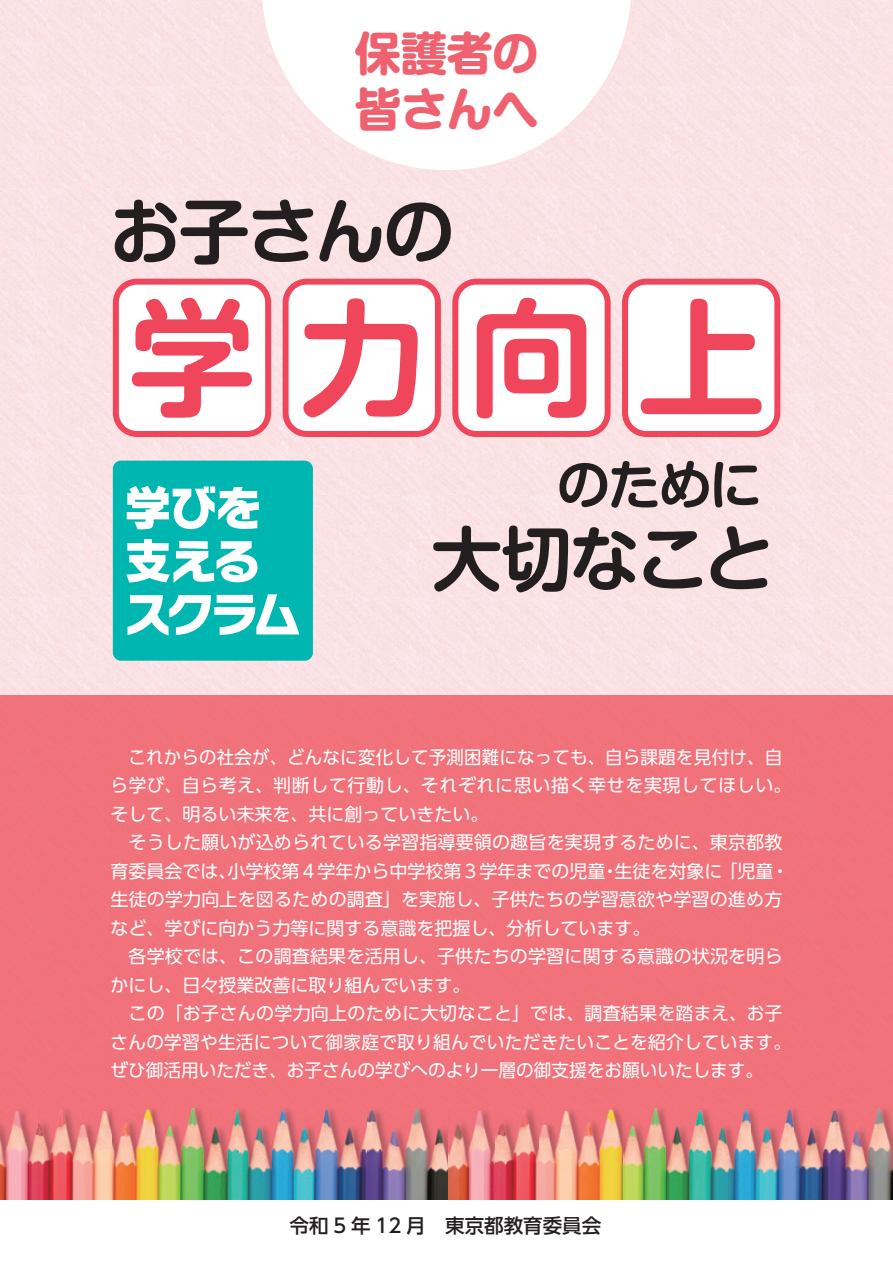
<style>
.page{position:relative;width:893px;height:1263px;background:#fff}
.page>*{position:absolute;margin:0;border:0;box-sizing:border-box;transform-origin:0 0}
.t1{font:700 70.65px "Shin M Go Pro De";letter-spacing:-.04em;color:#231f20}
.t2{font:700 46.35px/55.7px "Shin M Go Pro";letter-spacing:-.015em;color:#f06170}
.t3{font:500 19.5px "UD Shin Go Pro";color:#231f20}
.t4{font:18px/28.5px "UD Shin Go Pro";letter-spacing:.01em;color:#fff}
</style>
<div class="page">
<div style="left:0;top:695px;width:893px;height:310px;background:#f1727b"></div>
<div style="left:113px;top:461px;width:200px;height:200px;background:#00b6b1;border-radius:8px"></div>
<svg style="left:126px;top:486px;width:173px;height:149px"></svg>
<svg style="left:115px;top:200px;width:198px;height:65px;background:#a19193"></svg>
<svg style="left:319px;top:200px;width:62px;height:62px;background:#ad9c9e"></svg>
<svg style="left:387px;top:202px;width:64px;height:60px;background:#958688"></svg>
<svg style="left:113px;top:279px;width:158px;height:158px"></svg>
<svg style="left:283px;top:279px;width:158px;height:158px"></svg>
<svg style="left:452px;top:279px;width:159px;height:158px"></svg>
<svg style="left:622px;top:279px;width:158px;height:158px"></svg>
<svg style="left:559px;top:461px;width:199px;height:47px;background:#a49395"></svg>
<svg style="left:262px;top:0;width:369px;height:170px"></svg>
<img style="left:0;top:1104px;width:893px;height:96px">
<h2 class="t2" style="left:355px;top:20px;width:185px">保護者の皆さんへ</h2>
<h1 class="t1" style="left:431px;top:502px;width:345px">大切なこと</h1>
<p class="t4" style="left:110px;top:742px;width:683px;text-indent:18px">これからの社会が、どんなに変化して予測困難になっても、自ら課題を見付け、自ら学び、自ら考え、判断して行動し、それぞれに思い描く幸せを実現してほしい。そして、明るい未来を、共に創っていきたい。<br>　そうした願いが込められている学習指導要領の趣旨を実現するために、東京都教育委員会では、小学校第４学年から中学校第３学年までの児童・生徒を対象に「児童・生徒の学力向上を図るための調査」を実施し、子供たちの学習意欲や学習の進め方など、学びに向かう力等に関する意識を把握し、分析しています。<br>　各学校では、この調査結果を活用し、子供たちの学習に関する意識の状況を明らかにし、日々授業改善に取り組んでいます。<br>　この「お子さんの学力向上のために大切なこと」では、調査結果を踏まえ、お子さんの学習や生活について御家庭で取り組んでいただきたいことを紹介しています。ぜひ御活用いただき、お子さんの学びへのより一層の御支援をお願いいたします。</p>
<p class="t3" style="left:290px;top:1209px;width:313px">令和 5 年 12 月　東京都教育委員会</p>
</div>
